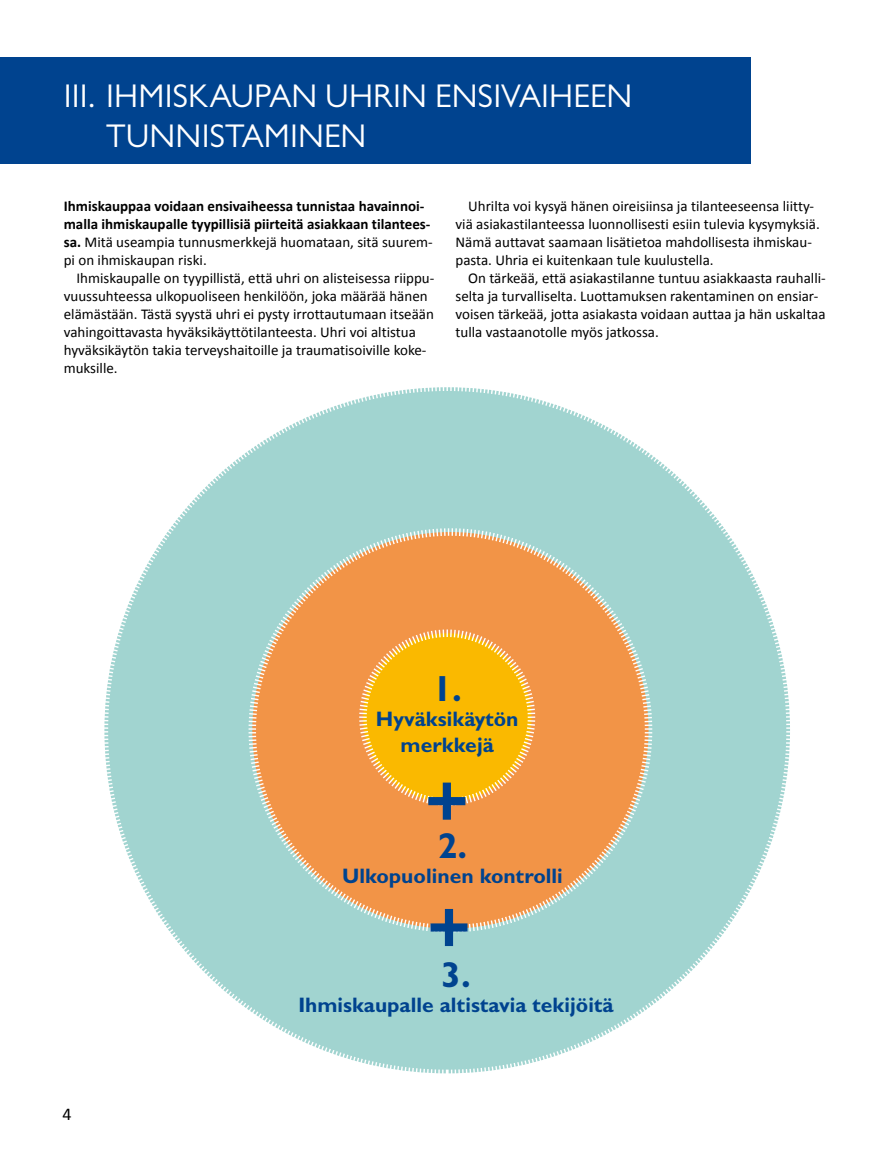
<style>
.page{position:relative;width:893px;height:1149px;background:#fff}
.page>*{position:absolute;margin:0;border:0;box-sizing:border-box;transform-origin:0 0}
.nosto{font:800 67.5px "Gill Sans MT Std";color:#00438f}
.nosto-2{font:700 36px "Gill Sans MT Std";color:#00438f}
.otsikko{font:33px/39.6px "Gill Sans MT Std";letter-spacing:.005em;color:#fff}
.nosto-3{font:700 21px/25.2px "Gill Sans MT Std";color:#00438f;text-align:center}
.t1{font:18px "Calibri";color:#000}
.leipis_sisennetty{font:15px/18px "Calibri";color:#000}
.leipis{font:700 15px/18px "Calibri";color:#000}
.s1{font-weight:400}
</style>
<div class="page">
<svg style="left:104px;top:387px;width:686px;height:687px"></svg>
<svg style="left:247px;top:526px;width:407px;height:407px;background:#d9aa75"></svg>
<svg style="left:358px;top:628px;width:179px;height:178px;background:#f7b21f"></svg>
<div style="left:0;top:57px;width:751px;height:107px;background:#00438f"></div>
<p class="otsikko" style="left:106px;top:76px;width:528px;text-indent:-43px">III. IHMISKAUPAN UHRIN ENSIVAIHEEN<br>TUNNISTAMINEN</p>
<p class="leipis" style="left:64px;top:196px;width:370px">Ihmiskauppaa voidaan ensivaiheessa tunnistaa havainnoi&shy;malla ihmiskaupalle tyypillisiä piirteitä asiakkaan tilantees&shy;sa. <span class="s1">Mitä useampia tunnusmerkkejä huomataan, sitä suurem&shy;pi on ihmiskaupan riski.</span></p>
<p class="leipis_sisennetty" style="left:64px;top:268px;width:372px;text-indent:13px">Ihmiskaupalle on tyypillistä, että uhri on alisteisessa riippu&shy;vuussuhteessa ulkopuoliseen henkilöön, joka määrää hänen elämästään. Tästä syystä uhri ei pysty irrottautumaan itseään vahingoittavasta hyväksikäyttötilanteesta. Uhri voi altistua hyväksikäytön takia terveyshaitoille ja traumatisoiville koke&shy;muksille.</p>
<p class="leipis_sisennetty" style="left:455px;top:196px;width:366px;text-indent:13px">Uhrilta voi kysyä hänen oireisiinsa ja tilanteeseensa liitty&shy;viä asiakastilanteessa luonnollisesti esiin tulevia kysymyksiä.<br>Nämä auttavat saamaan lisätietoa mahdollisesta ihmiskau&shy;pasta. Uhria ei kuitenkaan tule kuulustella.</p>
<p class="leipis_sisennetty" style="left:455px;top:268px;width:372px;text-indent:13px">On tärkeää, että asiakastilanne tuntuu asiakkaasta rauhalli&shy;selta ja turvalliselta. Luottamuksen rakentaminen on ensiar&shy;voisen tärkeää, jotta asiakasta voidaan auttaa ja hän uskaltaa tulla vastaanotolle myös jatkossa.</p>
<p class="nosto-2" style="left:432px;top:666px;width:31px">1.</p>
<p class="nosto-3" style="left:376px;top:706px;width:144px">Hyväksikäytön merkkejä</p>
<p class="nosto" style="left:424px;top:760px;width:47px">+</p>
<p class="nosto-2" style="left:438px;top:823px;width:31px">2.</p>
<p class="nosto-3" style="left:342px;top:862px;width:222px">Ulkopuolinen kontrolli</p>
<p class="nosto" style="left:426px;top:887px;width:47px">+</p>
<p class="t1" style="left:62px;top:1102px;width:11px">4</p>
<p class="nosto-2" style="left:441px;top:952px;width:31px">3.</p>
<p class="nosto-3" style="left:298px;top:991px;width:317px">Ihmiskaupalle altistavia tekijöitä</p>
</div>
